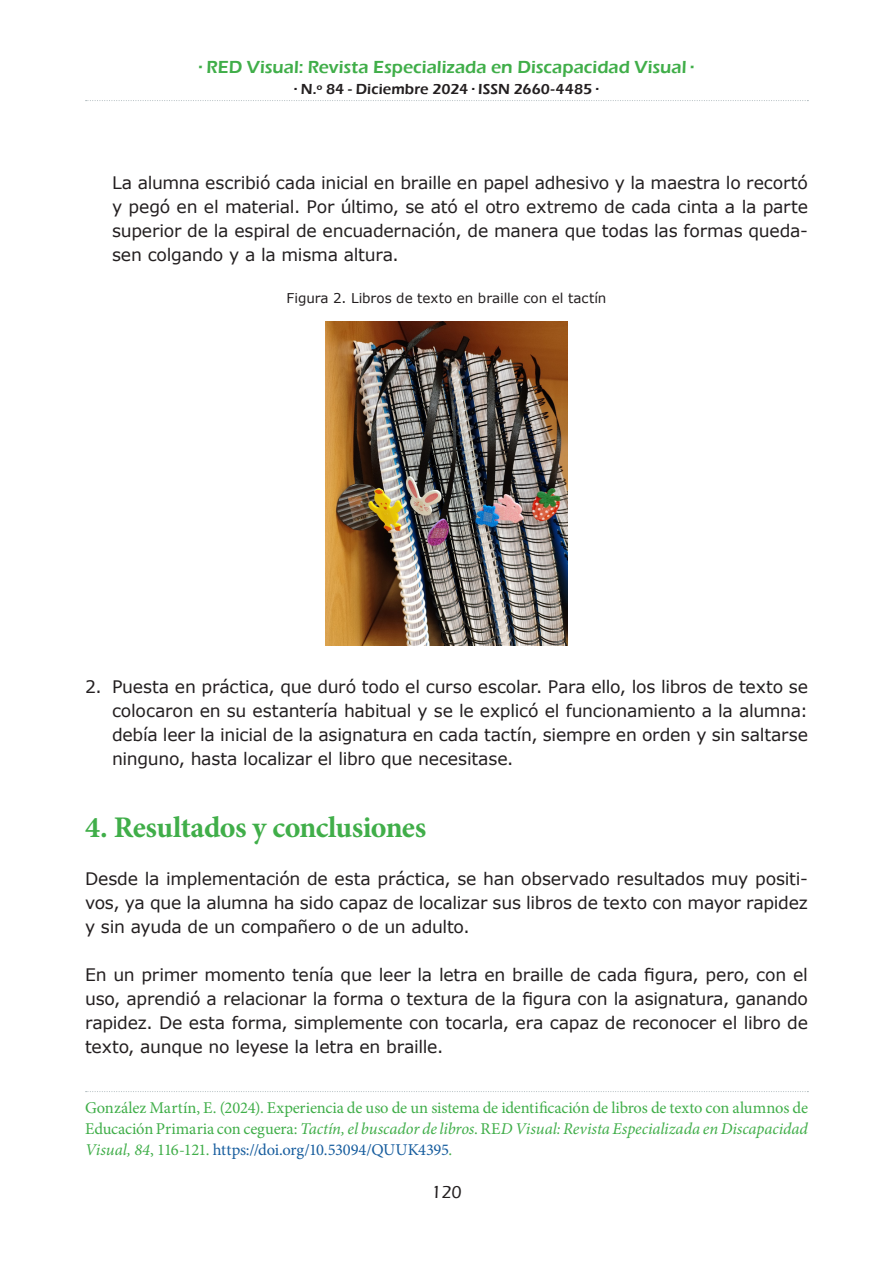
<style>
.page{position:relative;width:893px;height:1263px;background:#fff}
.page>*{position:absolute;margin:0;border:0;box-sizing:border-box;transform-origin:0 0}
.t1{font:700 30px "Minion Pro";letter-spacing:-.02em;color:#40ae49}
.t2{font:600 18px "Eras ITC";color:#40ae49}
.t3{font:500 18px "Eras ITC";color:#231f20}
.t4{font:17.25px/24px "Verdana";letter-spacing:-.015em;color:#231f20;text-align:justify}
.t5{font:16.5px/21px "Minion Pro";letter-spacing:-.015em;color:#40ae49;text-align:justify}
.t6{font:600 15px "Eras ITC";letter-spacing:.005em;color:#231f20}
.t7{font:13.5px "Verdana";color:#231f20}
.s1{font-style:italic}
.s2{color:#175d9e}
</style>
<div class="page">
<svg style="left:86px;top:100px;width:722px;height:1px"></svg>
<img style="left:325px;top:322px;width:243px;height:323px">
<svg style="left:86px;top:1091px;width:722px;height:1px"></svg>
<p class="t2" style="left:199px;top:56px;width:496px">· RED Visual: Revista Especializada en Discapacidad Visual ·</p>
<p class="t6" style="left:295px;top:80px;width:305px">· N.º 84 - Diciembre 2024 · ISSN 2660-4485 ·</p>
<p class="t4" style="left:112px;top:171px;width:697px">La alumna escribió cada inicial en braille en papel adhesivo y la maestra lo recortó y pegó en el material. Por último, se ató el otro extremo de cada cinta a la parte superior de la espiral de encuadernación, de manera que todas las formas queda&shy;sen colgando y a la misma altura.</p>
<p class="t7" style="left:287px;top:289px;width:321px">Figura 2. Libros de texto en braille con el tactín</p>
<p class="t4" style="left:112px;top:675px;width:697px;text-indent:-27px">2. Puesta en práctica, que duró todo el curso escolar. Para ello, los libros de texto se colocaron en su estantería habitual y se le explicó el funcionamiento a la alumna: debía leer la inicial de la asignatura en cada tactín, siempre en orden y sin saltarse ninguno, hasta localizar el libro que necesitase.</p>
<h1 class="t1" style="left:85px;top:807px;width:343px">4. Resultados y conclusiones</h1>
<p class="t4" style="left:85px;top:867px;width:724px">Desde la implementación de esta práctica, se han observado resultados muy positi&shy;vos, ya que la alumna ha sido capaz de localizar sus libros de texto con mayor rapidez y sin ayuda de un compañero o de un adulto.</p>
<p class="t4" style="left:85px;top:963px;width:724px">En un primer momento tenía que leer la letra en braille de cada figura, pero, con el uso, aprendió a relacionar la forma o textura de la figura con la asignatura, ganando rapidez. De esta forma, simplemente con tocarla, era capaz de reconocer el libro de texto, aunque no leyese la letra en braille.</p>
<p class="t5" style="left:85px;top:1098px;width:724px">González Martín, E. (2024). Experiencia de uso de un sistema de identificación de libros de texto con alumnos de Educación Primaria con ceguera: <span class="s1">Tactín, el buscador de libros</span>. RE<span class="s1">D Visual: Revista Especializada en Discapacidad Visual, 84</span>, 116-121. <span class="s2">https://doi.org/10.53094/QUUK4395</span>.</p>
<p class="t3" style="left:431px;top:1181px;width:32px">120</p>
</div>
